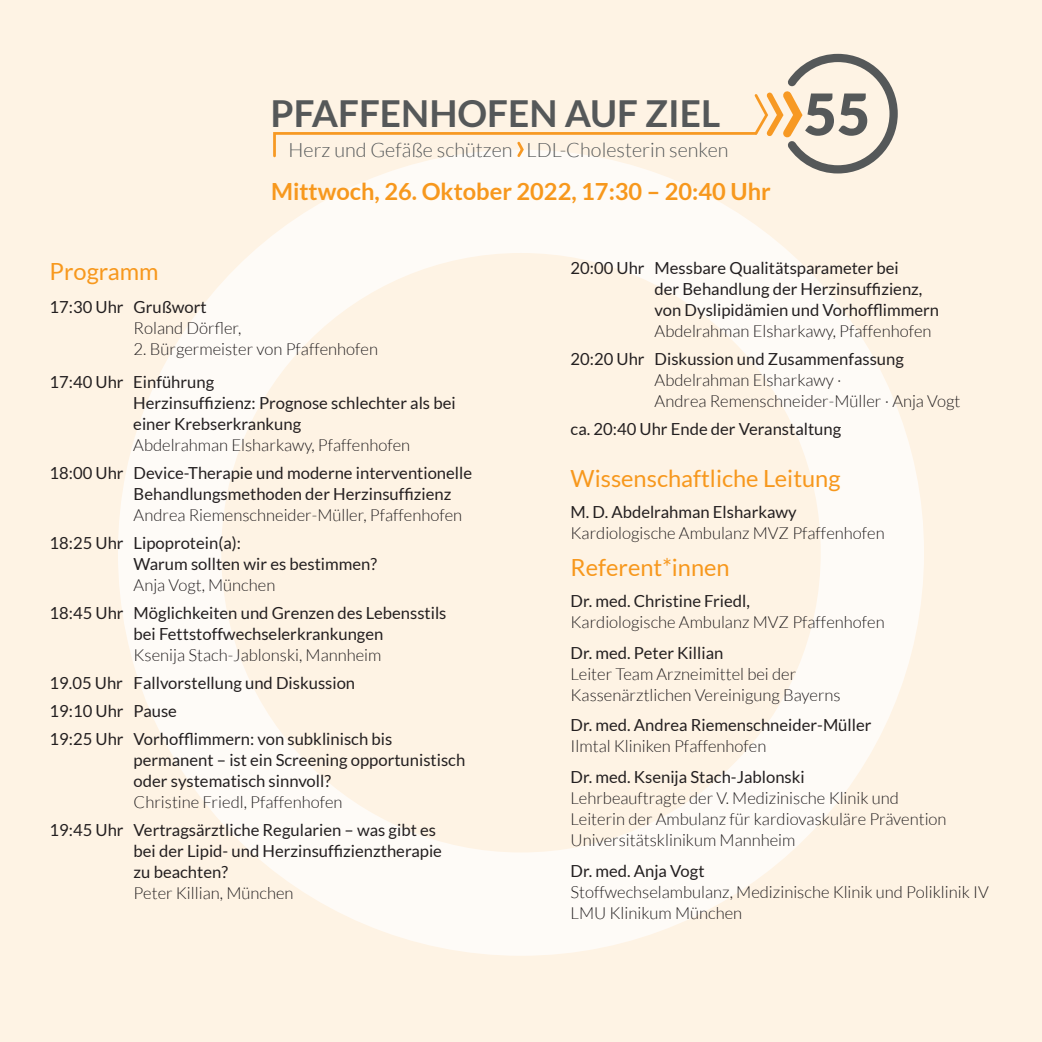
<style>
.page{position:relative;width:1042px;height:1042px;background:#fef3e4}
.page>*{position:absolute;margin:0;border:0;box-sizing:border-box;transform-origin:0 0}
.t1{font:900 57.4px "Lato";color:#555859}
.t2{font:700 37.27px "Lato";color:#555859}
.t3{font:23.62px "Lato";color:#f7981d}
.t4{font:700 23.62px "Lato";color:#f7981d}
.t5{font:300 19.78px "Lato";color:#555859}
.t6{font:16.62px/21px "Lato";color:#231f20}
.t7{font:300 16.62px/21px "Lato";color:#231f20}
</style>
<div class="page">
<div style="left:118px;top:150px;width:806px;height:806px;border:103px solid #fefbf7;border-radius:50%"></div>
<svg style="left:273px;top:53px;width:625px;height:125px"></svg>
<h2 class="t2" style="left:270px;top:92px;width:451px">PFAFFENHOFEN AUF ZIEL</h2>
<h1 class="t1" style="left:804px;top:81px;width:68px">55</h1>
<p class="t5" style="left:289px;top:139px;width:441px">Herz und Gefäße schützen LDL-Cholesterin senken</p>
<h3 class="t4" style="left:271px;top:178px;width:501px">Mittwoch, 26. Oktober 2022, 17:30 – 20:40 Uhr</h3>
<h3 class="t3" style="left:50px;top:258px;width:111px">Programm</h3>
<p class="t6" style="left:50px;top:296px;width:159px">17:30 Uhr Grußwort</p>
<p class="t7" style="left:134px;top:317px;width:109px">Roland Dörfler,</p>
<p class="t7" style="left:134px;top:338px;width:246px">2. Bürgermeister von Pfaffenhofen</p>
<p class="t6" style="left:133px;top:372px;width:324px;text-indent:-84px">17:40 Uhr Einführung<br>Herzinsuffizienz: Prognose schlechter als bei einer Krebserkrankung</p>
<p class="t7" style="left:133px;top:435px;width:278px">Abdelrahman Elsharkawy, Pfaffenhofen</p>
<p class="t6" style="left:134px;top:463px;width:340px;text-indent:-84px">18:00 Uhr Device-Therapie und moderne interventionelle<br>Behandlungsmethoden der Herzinsuffizienz</p>
<p class="t7" style="left:134px;top:505px;width:330px">Andrea Riemenschneider-Müller, Pfaffenhofen</p>
<p class="t6" style="left:134px;top:533px;width:245px;text-indent:-84px">18:25 Uhr Lipoprotein(a):<br>Warum sollten wir es bestimmen?</p>
<p class="t7" style="left:134px;top:575px;width:143px">Anja Vogt, München</p>
<p class="t6" style="left:134px;top:602px;width:314px;text-indent:-84px">18:45 Uhr Möglichkeiten und Grenzen des Lebensstils bei Fettstoffwechselerkrankungen</p>
<p class="t7" style="left:134px;top:645px;width:249px">Ksenija Stach-Jablonski, Mannheim</p>
<p class="t6" style="left:50px;top:669px;width:344px;line-height:28px">19.05 Uhr Fallvorstellung und Diskussion<br>19:10 Uhr Pause<br>19:25 Uhr Vorhofflimmern: von subklinisch bis</p>
<p class="t6" style="left:134px;top:749px;width:333px">permanent – ist ein Screening opportunistisch oder systematisch sinnvoll?</p>
<p class="t7" style="left:134px;top:792px;width:210px">Christine Friedl, Pfaffenhofen</p>
<p class="t6" style="left:134px;top:819px;width:310px;text-indent:-84px">19:45 Uhr Vertragsärztliche Regularien – was gibt es bei der Lipid- und Herzinsuffizienztherapie zu beachten?</p>
<p class="t7" style="left:134px;top:882px;width:161px">Peter Killian, München</p>
<p class="t6" style="left:654px;top:257px;width:286px;text-indent:-84px">20:00 Uhr Messbare Qualitätsparameter bei<br>der Behandlung der Herzinsuffizienz, von Dyslipidämien und Vorhofflimmern</p>
<p class="t7" style="left:654px;top:320px;width:278px">Abdelrahman Elsharkawy, Pfaffenhofen</p>
<p class="t6" style="left:570px;top:348px;width:335px">20:20 Uhr Diskussion und Zusammenfassung</p>
<p class="t7" style="left:654px;top:369px;width:307px">Abdelrahman Elsharkawy ·<br>Andrea Remenschneider-Müller · Anja Vogt</p>
<p class="t6" style="left:570px;top:418px;width:272px">ca. 20:40 Uhr Ende der Veranstaltung</p>
<h3 class="t3" style="left:570px;top:465px;width:271px">Wissenschaftliche Leitung</h3>
<p class="t6" style="left:570px;top:501px;width:228px">M. D. Abdelrahman Elsharkawy</p>
<p class="t7" style="left:570px;top:522px;width:315px">Kardiologische Ambulanz MVZ Pfaffenhofen</p>
<h3 class="t3" style="left:570px;top:554px;width:161px">Referent*innen</h3>
<p class="t6" style="left:570px;top:590px;width:181px">Dr. med. Christine Friedl,</p>
<p class="t7" style="left:570px;top:611px;width:315px">Kardiologische Ambulanz MVZ Pfaffenhofen</p>
<p class="t6" style="left:570px;top:642px;width:154px">Dr. med. Peter Killian</p>
<p class="t7" style="left:570px;top:663px;width:272px">Leiter Team Arzneimittel bei der<br>Kassenärztlichen Vereinigung Bayerns</p>
<p class="t6" style="left:570px;top:715px;width:302px">Dr. med. Andrea Riemenschneider-Müller</p>
<p class="t7" style="left:570px;top:736px;width:197px">Ilmtal Kliniken Pfaffenhofen</p>
<p class="t6" style="left:570px;top:767px;width:236px">Dr. med. Ksenija Stach-Jablonski</p>
<p class="t7" style="left:570px;top:788px;width:377px">Lehrbeauftragte der V. Medizinische Klinik und<br>Leiterin der Ambulanz für kardiovaskuläre Prävention<br>Universitätsklinikum Mannheim</p>
<p class="t6" style="left:570px;top:860px;width:135px">Dr. med. Anja Vogt</p>
<p class="t7" style="left:570px;top:882px;width:420px">Stoffwechselambulanz, Medizinische Klinik und Poliklinik IV<br>LMU Klinikum München</p>
</div>
